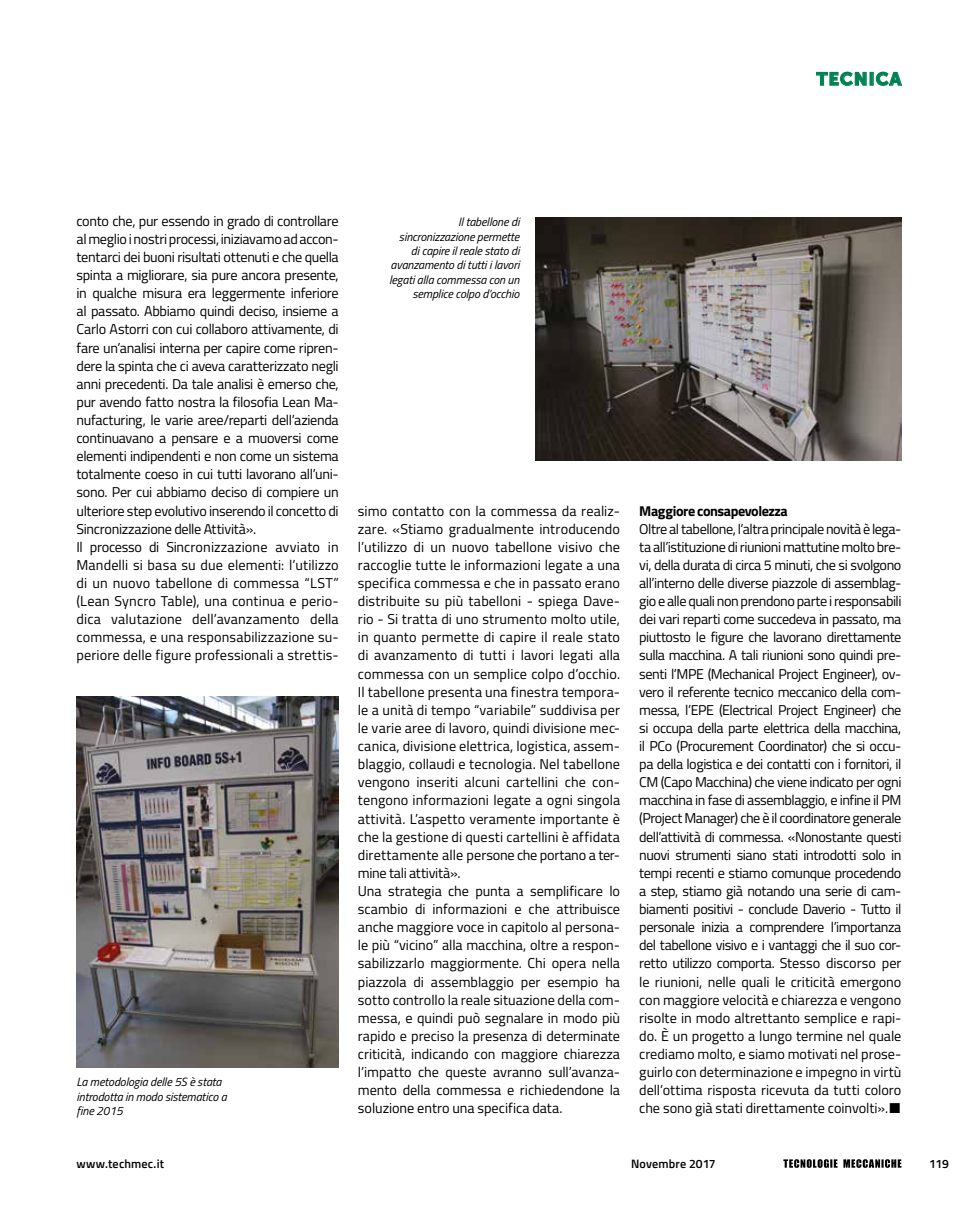
<style>
.page{position:relative;width:978px;height:1212px;background:#fff}
.page>*{position:absolute;margin:0;border:0;box-sizing:border-box;transform-origin:0 0}
.t1{font:18px "Museo Sans 900";letter-spacing:.05em;color:#008251}
.t2{font:14.25px/18.1px "Titillium";color:#000}
.t3{font:14.25px/18.1px "Titillium";letter-spacing:-.02em;color:#000}
.t4{font:700 14.25px "Titillium";letter-spacing:-.03em;color:#000}
.t5{font:600 12.15px "Titillium";letter-spacing:.015em;color:#000}
.t6{font:italic 12px/14.4px "Titillium";letter-spacing:-.01em;color:#000}
</style>
<div class="page">
<svg style="left:783px;top:1159px;width:118px;height:9px"></svg>
<svg style="left:816px;top:71px;width:51px;height:15px"></svg>
<div style="left:870px;top:72px;width:4px;height:14px;border:1px solid #008251"></div>
<svg style="left:876px;top:71px;width:27px;height:15px"></svg>
<img style="left:77px;top:697px;width:262px;height:370px">
<img style="left:536px;top:217px;width:365px;height:244px">
<p class="t1" style="left:816px;top:69px;width:86px">TECNICA</p>
<p class="t3" style="left:77px;top:211px;width:264px">conto che, pur essendo in grado di controllare al meglio i nostri processi, iniziavamo ad accon&shy;tentarci dei buoni risultati ottenuti e che quella spinta a migliorare, sia pure ancora presente, in qualche misura era leggermente inferiore al passato. Abbiamo quindi deciso, insieme a Carlo Astorri con cui collaboro attivamente, di fare un’analisi interna per capire come ripren&shy;dere la spinta che ci aveva caratterizzato negli anni precedenti. Da tale analisi è emerso che, pur avendo fatto nostra la filosofia Lean Ma&shy;nufacturing, le varie aree/reparti dell’azienda continuavano a pensare e a muoversi come elementi indipendenti e non come un sistema totalmente coeso in cui tutti lavorano all’uni&shy;sono. Per cui abbiamo deciso di compiere un ulteriore step evolutivo inserendo il concetto di Sincronizzazione delle Attività».<br>Il processo di Sincronizzazione avviato in Mandelli si basa su due elementi: l’utilizzo di un nuovo tabellone di commessa “LST” (Lean Syncro Table), una continua e perio&shy;dica valutazione dell’avanzamento della commessa, e una responsabilizzazione su&shy;periore delle figure professionali a strettis-</p>
<p class="t6" style="left:77px;top:1074px;width:152px">La metodologia delle 5S è stata introdotta in modo sistematico a fine 2015</p>
<p class="t6" style="left:389px;top:214px;width:132px;text-align:right">Il tabellone di sincronizzazione permette di capire il reale stato di avanzamento di tutti i lavori legati alla commessa con un semplice colpo d’occhio</p>
<p class="t2" style="left:358px;top:501px;width:264px">simo contatto con la commessa da realiz&shy;zare. «Stiamo gradualmente introducendo l’utilizzo di un nuovo tabellone visivo che raccoglie tutte le informazioni legate a una specifica commessa e che in passato erano distribuite su più tabelloni - spiega Dave&shy;rio - Si tratta di uno strumento molto utile, in quanto permette di capire il reale stato di avanzamento di tutti i lavori legati alla commessa con un semplice colpo d’occhio.<br>Il tabellone presenta una finestra tempora&shy;le a unità di tempo “variabile” suddivisa per le varie aree di lavoro, quindi divisione mec&shy;canica, divisione elettrica, logistica, assem&shy;blaggio, collaudi e tecnologia. Nel tabellone vengono inseriti alcuni cartellini che con&shy;tengono informazioni legate a ogni singola attività. L’aspetto veramente importante è che la gestione di questi cartellini è affidata direttamente alle persone che portano a ter&shy;mine tali attività».<br>Una strategia che punta a semplificare lo scambio di informazioni e che attribuisce anche maggiore voce in capitolo al persona&shy;le più “vicino” alla macchina, oltre a respon&shy;sabilizzarlo maggiormente. Chi opera nella piazzola di assemblaggio per esempio ha sotto controllo la reale situazione della com&shy;messa, e quindi può segnalare in modo più rapido e preciso la presenza di determinate criticità, indicando con maggiore chiarezza l’impatto che queste avranno sull’avanza&shy;mento della commessa e richiedendone la soluzione entro una specifica data.</p>
<p class="t4" style="left:639px;top:500px;width:150px">Maggiore consapevolezza</p>
<p class="t2" style="left:639px;top:519px;width:264px;text-align:justify">Oltre al tabellone, l’altra principale novità è lega&shy;ta all’istituzione di riunioni mattutine molto bre&shy;vi, della durata di circa 5 minuti, che si svolgono all’interno delle diverse piazzole di assemblag&shy;gio e alle quali non prendono parte i responsabili dei vari reparti come succedeva in passato, ma piuttosto le figure che lavorano direttamente sulla macchina. A tali riunioni sono quindi pre&shy;senti l’MPE (Mechanical Project Engineer), ov&shy;vero il referente tecnico meccanico della com&shy;messa, l’EPE (Electrical Project Engineer) che si occupa della parte elettrica della macchina, il PCo (Procurement Coordinator) che si occu&shy;pa della logistica e dei contatti con i fornitori, il CM (Capo Macchina) che viene indicato per ogni macchina in fase di assemblaggio, e infine il PM (Project Manager) che è il coordinatore generale dell’attività di commessa. «Nonostante questi nuovi strumenti siano stati introdotti solo in tempi recenti e stiamo comunque procedendo a step, stiamo già notando una serie di cam&shy;biamenti positivi - conclude Daverio - Tutto il personale inizia a comprendere l’importanza del tabellone visivo e i vantaggi che il suo cor&shy;retto utilizzo comporta. Stesso discorso per le riunioni, nelle quali le criticità emergono con maggiore velocità e chiarezza e vengono risolte in modo altrettanto semplice e rapi&shy;do. È un progetto a lungo termine nel quale crediamo molto, e siamo motivati nel prose&shy;guirlo con determinazione e impegno in virtù dell’ottima risposta ricevuta da tutti coloro che sono già stati direttamente coinvolti».■</p>
<p class="t5" style="left:77px;top:1154px;width:89px">www.techmec.it</p>
<p class="t5" style="left:631px;top:1154px;width:86px">Novembre 2017</p>
<p class="t5" style="left:929px;top:1154px;width:21px">119</p>
</div>
